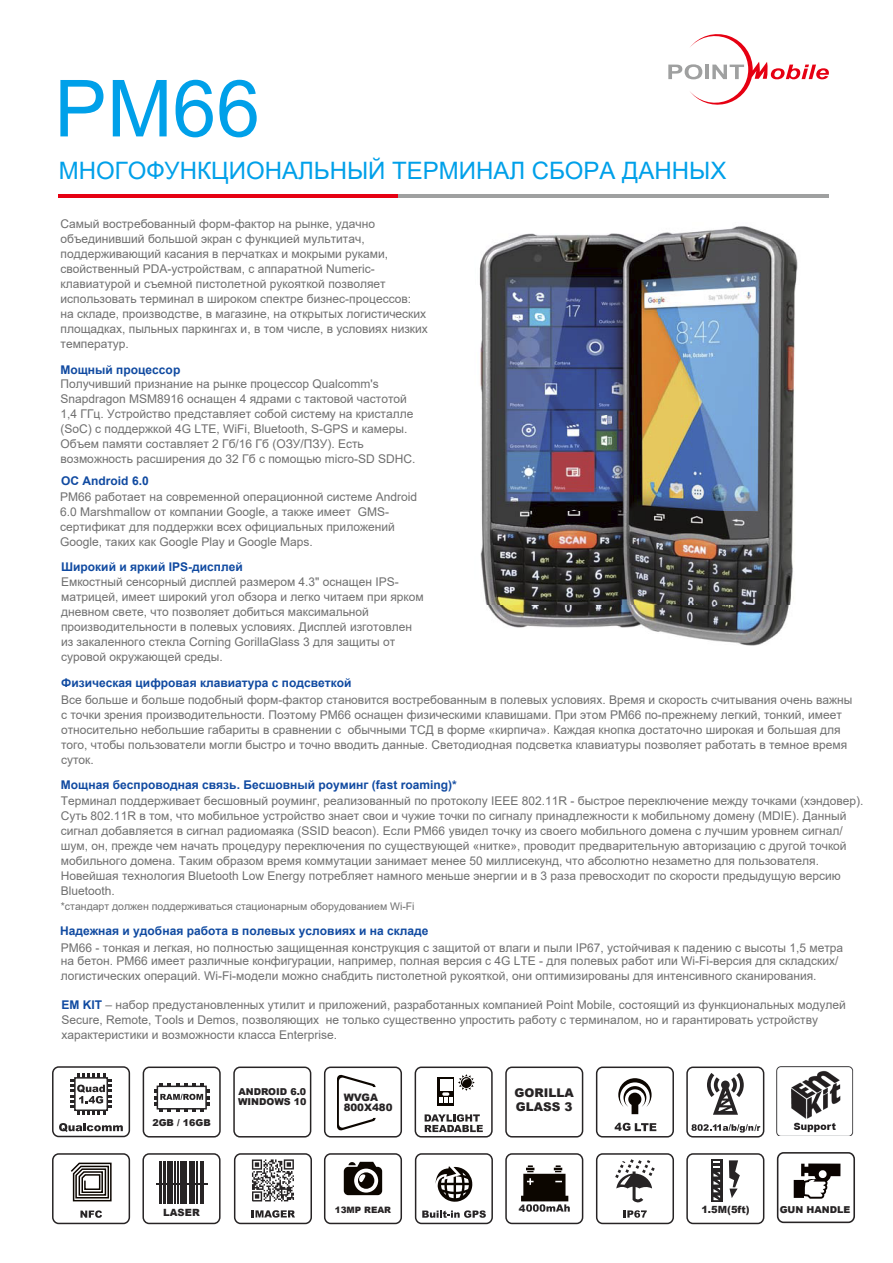
<style>
.page{position:relative;width:893px;height:1263px;background:#fff}
.page>*{position:absolute;margin:0;border:0;box-sizing:border-box;transform-origin:0 0}
.t1{font:78.9px "Arial";color:#00a0e9}
.t2{font:24px "Arial";color:#00a0e9}
.t3{font:12px/15px "Arial";color:#6f6f6f}
.t4{font:700 12px "Arial";color:#104aa1}
.t5{font:900 12px/14.4px "Arial";color:#272425}
.t6{font:10.5px "Arial";color:#6f6f6f}
.t7{font:900 10.2px/10.6px "Arial";color:#272425}
.t8{font:900 10.05px "Arial";color:#272425}
.t9{font:900 9.9px "Arial";color:#272425}
.t10{font:900 9.45px/10.6px "Arial";color:#272425}
.t11{font:700 9px "Arial";color:#000}
.t12{font:900 8.85px "Arial";color:#272425}
.s1{font-weight:700;color:#104aa1}
</style>
<div class="page">
<div style="left:234px;top:1153px;width:78px;height:71px;border:2px solid #272425;border-radius:6px"></div>
<svg style="left:252px;top:1210px;width:43px;height:7px"></svg>
<svg style="left:252px;top:1159px;width:42px;height:42px"></svg>
<div style="left:596px;top:1153px;width:78px;height:71px;border:2px solid #272425;border-radius:6px"></div>
<svg style="left:615px;top:1159px;width:40px;height:43px"></svg>
<div style="left:686px;top:1153px;width:78px;height:71px;border:2px solid #272425;border-radius:6px"></div>
<div style="left:711px;top:1159px;width:12px;height:43px;background:#272425"></div>
<svg style="left:729px;top:1160px;width:11px;height:38px"></svg>
<svg style="left:713px;top:1161px;width:7px;height:39px"></svg>
<div style="left:324px;top:1153px;width:78px;height:71px;border:2px solid #272425;border-radius:6px"></div>
<div style="left:596px;top:1066px;width:78px;height:71px;border:2px solid #272425;border-radius:6px"></div>
<svg style="left:618px;top:1078px;width:34px;height:36px"></svg>
<div style="left:505px;top:1066px;width:78px;height:71px;border:2px solid #272425;border-radius:6px"></div>
<div style="left:52px;top:1066px;width:78px;height:71px;border:2px solid #272425;border-radius:6px"></div>
<div style="left:143px;top:1066px;width:78px;height:71px;border:2px solid #272425;border-radius:6px"></div>
<svg style="left:154px;top:1083px;width:55px;height:28px"></svg>
<div style="left:233px;top:1066px;width:78px;height:71px;border:2px solid #272425;border-radius:6px"></div>
<div style="left:324px;top:1066px;width:78px;height:71px;border:2px solid #272425;border-radius:6px"></div>
<svg style="left:337px;top:1074px;width:39px;height:57px"></svg>
<div style="left:415px;top:1066px;width:78px;height:71px;border:2px solid #272425;border-radius:6px"></div>
<svg style="left:425px;top:1114px;width:58px;height:18px"></svg>
<svg style="left:437px;top:1077px;width:17px;height:28px"></svg>
<div style="left:440px;top:1079px;width:12px;height:12px;background:#fff"></div>
<svg style="left:440px;top:1092px;width:12px;height:11px"></svg>
<svg style="left:458px;top:1074px;width:17px;height:17px"></svg>
<div style="left:415px;top:1153px;width:78px;height:71px;border:2px solid #272425;border-radius:6px"></div>
<svg style="left:422px;top:1210px;width:64px;height:8px"></svg>
<svg style="left:435px;top:1166px;width:37px;height:36px"></svg>
<div style="left:505px;top:1153px;width:78px;height:71px;border:2px solid #272425;border-radius:6px"></div>
<div style="left:686px;top:1066px;width:78px;height:71px;border:2px solid #272425;border-radius:6px"></div>
<svg style="left:707px;top:1073px;width:37px;height:42px"></svg>
<svg style="left:71px;top:1074px;width:40px;height:40px"></svg>
<svg style="left:59px;top:1123px;width:64px;height:9px"></svg>
<div style="left:52px;top:1153px;width:78px;height:71px;border:2px solid #272425;border-radius:6px"></div>
<svg style="left:80px;top:1210px;width:22px;height:8px"></svg>
<svg style="left:70px;top:1162px;width:42px;height:40px"></svg>
<svg style="left:624px;top:1210px;width:23px;height:8px"></svg>
<svg style="left:615px;top:1123px;width:41px;height:8px"></svg>
<svg style="left:691px;top:1124px;width:66px;height:8px"></svg>
<svg style="left:344px;top:1162px;width:38px;height:33px"></svg>
<div style="left:142px;top:1153px;width:79px;height:71px;border:2px solid #272425;border-radius:6px"></div>
<hr style="left:159px;top:1161px;width:1px;height:42px;background:#272425">
<hr style="left:161px;top:1161px;width:1px;height:42px;background:#272425">
<hr style="left:164px;top:1161px;width:2px;height:42px;background:#272425">
<hr style="left:168px;top:1161px;width:2px;height:42px;background:#272425">
<hr style="left:163px;top:1161px;width:1px;height:42px;background:#272425">
<hr style="left:171px;top:1161px;width:1px;height:42px;background:#272425">
<hr style="left:172px;top:1161px;width:1px;height:42px;background:#272425">
<hr style="left:175px;top:1161px;width:1px;height:42px;background:#272425">
<hr style="left:177px;top:1161px;width:1px;height:42px;background:#272425">
<hr style="left:184px;top:1161px;width:1px;height:42px;background:#272425">
<hr style="left:180px;top:1161px;width:1px;height:42px;background:#272425">
<hr style="left:183px;top:1161px;width:1px;height:42px;background:#272425">
<hr style="left:186px;top:1161px;width:1px;height:42px;background:#272425">
<hr style="left:189px;top:1161px;width:2px;height:42px;background:#272425">
<hr style="left:192px;top:1161px;width:1px;height:42px;background:#272425">
<hr style="left:194px;top:1161px;width:1px;height:42px;background:#272425">
<hr style="left:197px;top:1161px;width:1px;height:42px;background:#272425">
<hr style="left:200px;top:1161px;width:1px;height:42px;background:#272425">
<hr style="left:202px;top:1161px;width:2px;height:42px;background:#272425">
<hr style="left:156px;top:1183px;width:51px;height:1px;background:#272425">
<svg style="left:521px;top:1165px;width:49px;height:47px"></svg>
<svg style="left:668px;top:34px;width:161px;height:71px"></svg>
<hr style="left:59px;top:194px;width:346px;height:4px;background:#e60012">
<hr style="left:398px;top:194px;width:431px;height:4px;background:#9fa0a0">
<img style="left:479px;top:226px;width:319px;height:380px">
<img style="left:488px;top:606px;width:301px;height:40px">
<div style="left:777px;top:1152px;width:78px;height:71px;border:2px solid #272425;border-radius:6px"></div>
<svg style="left:794px;top:1163px;width:46px;height:36px"></svg>
<img style="left:776px;top:1066px;width:78px;height:68px">
<h1 class="t1" style="left:54px;top:54px;width:207px">PM66</h1>
<h2 class="t2" style="left:59px;top:154px;width:669px">МНОГОФУНКЦИОНАЛЬНЫЙ ТЕРМИНАЛ СБОРА ДАННЫХ</h2>
<p class="t3" style="left:61px;top:216px;width:369px">Самый востребованный форм-фактор на рынке, удачно объединивший большой экран с функцией мультитач, поддерживающий касания в перчатках и мокрыми руками, свойственный PDA-устройствам, с аппаратной Numeric&shy;клавиатурой и съемной пистолетной рукояткой позволяет использовать терминал в широком спектре бизнес-процессов:<br>на складе, производстве, в магазине, на открытых логистических площадках, пыльных паркингах и, в том числе, в условиях низких температур.</p>
<p class="t4" style="left:60px;top:361px;width:121px">Мощный процессор</p>
<p class="t3" style="left:61px;top:376px;width:357px">Получивший признание на рынке процессор Qualcomm's Snapdragon MSM8916 оснащен 4 ядрами с тактовой частотой 1,4 ГГц. Устройство представляет собой систему на кристалле (SoC) с поддержкой 4G LTE, WiFi, Bluetooth, S-GPS и камеры.<br>Объем памяти составляет 2 Гб/16 Гб (ОЗУ/ПЗУ). Есть возможность расширения до 32 Гб с помощью micro-SD SDHC.</p>
<p class="t4" style="left:61px;top:473px;width:89px">ОС Android 6.0</p>
<p class="t3" style="left:60px;top:489px;width:359px">PM66 работает на современной операционной системе Android 6.0 Marshmallow от компании Google, а также имеет GMS&shy;сертификат для поддержки всех официальных приложений Google, таких как Google Play и Google Maps.</p>
<p class="t4" style="left:61px;top:558px;width:183px">Широкий и яркий IPS-дисплей</p>
<p class="t3" style="left:61px;top:574px;width:364px">Емкостный сенсорный дисплей размером 4.3" оснащен IPS&shy;матрицей, имеет широкий угол обзора и легко читаем при ярком дневном свете, что позволяет добиться максимальной производительности в полевых условиях. Дисплей изготовлен из закаленного стекла Corning GorillaGlass 3 для защиты от суровой окружающей среды.</p>
<p class="t4" style="left:61px;top:674px;width:292px">Физическая цифровая клавиатура с подсветкой</p>
<p class="t3" style="left:61px;top:692px;width:793px">Все больше и больше подобный форм-фактор становится востребованным в полевых условиях. Время и скорость считывания очень важны с точки зрения производительности. Поэтому PM66 оснащен физическими клавишами. При этом PM66 по-прежнему легкий, тонкий, имеет относительно небольшие габариты в сравнении с обычными ТСД в форме «кирпича». Каждая кнопка достаточно широкая и большая для того, чтобы пользователи могли быстро и точно вводить данные. Светодиодная подсветка клавиатуры позволяет работать в темное время суток.</p>
<p class="t4" style="left:61px;top:776px;width:398px">Мощная беспроводная связь. Бесшовный роуминг (fast roaming)*</p>
<p class="t3" style="left:61px;top:793px;width:804px">Терминал поддерживает бесшовный роуминг, реализованный по протоколу IEEE 802.11R - быстрое переключение между точками (хэндовер).<br>Суть 802.11R в том, что мобильное устройство знает свои и чужие точки по сигналу принадлежности к мобильному домену (MDIE). Данный сигнал добавляется в сигнал радиомаяка (SSID beacon). Если PM66 увидел точку из своего мобильного домена с лучшим уровнем сигнал/ шум, он, прежде чем начать процедуру переключения по существующей «нитке», проводит предварительную авторизацию с другой точкой мобильного домена. Таким образом время коммутации занимает менее 50 миллисекунд, что абсолютно незаметно для пользователя.<br>Новейшая технология Bluetooth Low Energy потребляет намного меньше энергии и в 3 раза превосходит по скорости предыдущую версию Bluetooth.</p>
<p class="t6" style="left:61px;top:899px;width:355px">*стандарт должен поддерживаться стационарным оборудованием Wi-Fi</p>
<p class="t4" style="left:60px;top:923px;width:370px">Надежная и удобная работа в полевых условиях и на складе</p>
<p class="t3" style="left:61px;top:941px;width:784px;line-height:13.5px">PM66 - тонкая и легкая, но полностью защищенная конструкция с защитой от влаги и пыли IP67, устойчивая к падению с высоты 1,5 метра на бетон. PM66 имеет различные конфигурации, например, полная версия с 4G LTE - для полевых работ или Wi-Fi-версия для складских/</p>
<p class="t3" style="left:61px;top:969px;width:757px">логистических операций. Wi-Fi-модели можно снабдить пистолетной рукояткой, они оптимизированы для интенсивного сканирования.</p>
<p class="t3" style="left:61px;top:997px;width:786px"><span class="s1">EM KIT</span> – набор предустановленных утилит и приложений, разработанных компанией Point Mobile, состоящий из функциональных модулей<br>Secure, Remote, Tools и Demos, позволяющих не только существенно упростить работу с терминалом, но и гарантировать устройству характеристики и возможности класса Enterprise.</p>
<p class="t10" style="left:152px;top:1117px;width:60px">2GB / 16GB</p>
<p class="t10" style="left:238px;top:1086px;width:70px">ANDROID 6.0<br>WINDOWS 10</p>
<p class="t7" style="left:344px;top:1091px;width:50px">WVGA<br>800X480</p>
<p class="t5" style="left:515px;top:1085px;width:61px">GORILLA<br>GLASS 3</p>
<p class="t9" style="left:163px;top:1205px;width:38px">LASER</p>
<p class="t12" style="left:335px;top:1203px;width:58px">13MP REAR</p>
<p class="t8" style="left:519px;top:1201px;width:8px">4</p>
<p class="t11" style="left:757px;top:1121px;width:5px">r</p>
<p class="t9" style="left:701px;top:1202px;width:50px">1.5M(5ft)</p>
<p class="t10" style="left:780px;top:1204px;width:72px">GUN HANDLE</p>
</div>
